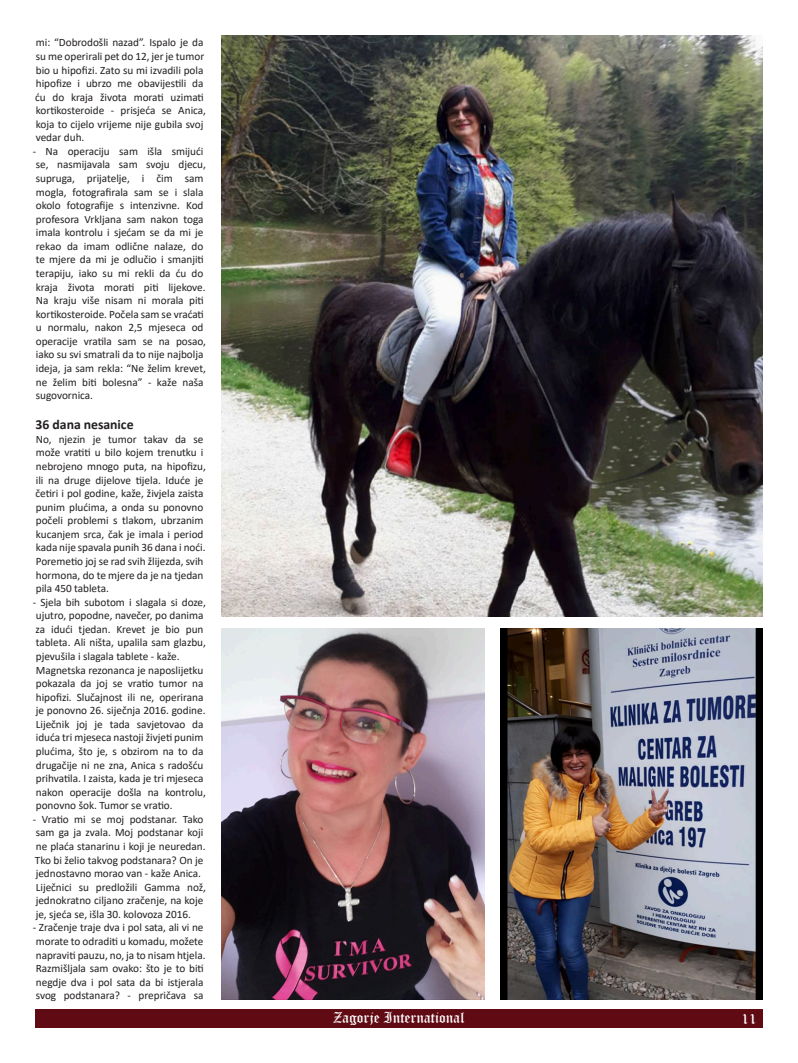
<style>
.page{position:relative;width:798px;height:1063px;background:#fff}
.page>*{position:absolute;margin:0;border:0;box-sizing:border-box;transform-origin:0 0}
.t1{font:15px "Old English Text";color:#fff}
.t2{font:700 13.75px "Calibri";letter-spacing:-.005em;color:#231f20}
.t3{font:11.25px/13.6px "Calibri";letter-spacing:-.005em;color:#231f20}
</style>
<div class="page">
<div style="left:35px;top:1009px;width:727px;height:19px;background:#600a14"></div>
<img style="left:221px;top:35px;width:541px;height:582px">
<img style="left:221px;top:629px;width:263px;height:370px">
<img style="left:500px;top:629px;width:262px;height:370px">
<p class="t3" style="left:35px;top:36px;width:172px">mi: “Dobrodošli nazad”. Ispalo je da su me operirali pet do 12, jer je tumor bio u hipofizi. Zato su mi izvadili pola hipofize i ubrzo me obavijestili da ću do kraja života morati uzimati kortikosteroide - prisjeća se Anica, koja to cijelo vrijeme nije gubila svoj vedar duh.</p>
<p class="t3" style="left:33px;top:144px;width:175px">- Na operaciju sam išla smijući se, nasmijavala sam svoju djecu, supruga, prijatelje, i čim sam mogla, fotografirala sam se i slala okolo fotografije s intenzivne. Kod profesora Vrkljana sam nakon toga imala kontrolu i sjećam se da mi je rekao da imam odlične nalaze, do te mjere da mi je odlučio i smanjiti terapiju, iako su mi rekli da ću do kraja života morati piti lijekove.<br>Na kraju više nisam ni morala piti kortikosteroide. Počela sam se vraćati u normalu, nakon 2,5 mjeseca od operacije vratila sam se na posao, iako su svi smatrali da to nije najbolja ideja, ja sam rekla: “Ne želim krevet, ne želim biti bolesna” - kaže naša sugovornica.</p>
<p class="t2" style="left:36px;top:415px;width:99px">36 dana nesanice</p>
<p class="t3" style="left:35px;top:432px;width:172px">No, njezin je tumor takav da se može vratiti u bilo kojem trenutku i nebrojeno mnogo puta, na hipofizu, ili na druge dijelove tijela. Iduće je četiri i pol godine, kaže, živjela zaista punim plućima, a onda su ponovno počeli problemi s tlakom, ubrzanim kucanjem srca, čak je imala i period kada nije spavala punih 36 dana i noći.<br>Poremetio joj se rad svih žlijezda, svih hormona, do te mjere da je na tjedan pila 450 tableta.</p>
<p class="t3" style="left:33px;top:595px;width:175px">- Sjela bih subotom i slagala si doze, ujutro, popodne, navečer, po danima za idući tjedan. Krevet je bio pun tableta. Ali ništa, upalila sam glazbu, pjevušila i slagala tablete - kaže.</p>
<p class="t3" style="left:36px;top:663px;width:172px">Magnetska rezonanca je naposlijetku pokazala da joj se vratio tumor na hipofizi. Slučajnost ili ne, operirana je ponovno 26. siječnja 2016. godine.<br>Liječnik joj je tada savjetovao da iduća tri mjeseca nastoji živjeti punim plućima, što je, s obzirom na to da drugačije ni ne zna, Anica s radošću prihvatila. I zaista, kada je tri mjeseca nakon operacije došla na kontrolu, ponovno šok. Tumor se vratio.</p>
<p class="t3" style="left:33px;top:812px;width:174px">- Vratio mi se moj podstanar. Tako sam ga ja zvala. Moj podstanar koji ne plaća stanarinu i koji je neuredan.<br>Tko bi želio takvog podstanara? On je jednostavno morao van - kaže Anica.</p>
<p class="t3" style="left:36px;top:880px;width:172px">Liječnici su predložili Gamma nož, jednokratno ciljano zračenje, na koje je, sjeća se, išla 30. kolovoza 2016.</p>
<p class="t3" style="left:33px;top:921px;width:174px">- Zračenje traje dva i pol sata, ali vi ne morate to odraditi u komadu, možete napraviti pauzu, no, ja to nisam htjela.<br>Razmišljala sam ovako: što je to biti negdje dva i pol sata da bi istjerala svog podstanara? - prepričava sa</p>
<h1 class="t1" style="left:333px;top:1008px;width:133px">Zagorje International</h1>
<h1 class="t1" style="left:741px;top:1009px;width:17px">11</h1>
</div>
